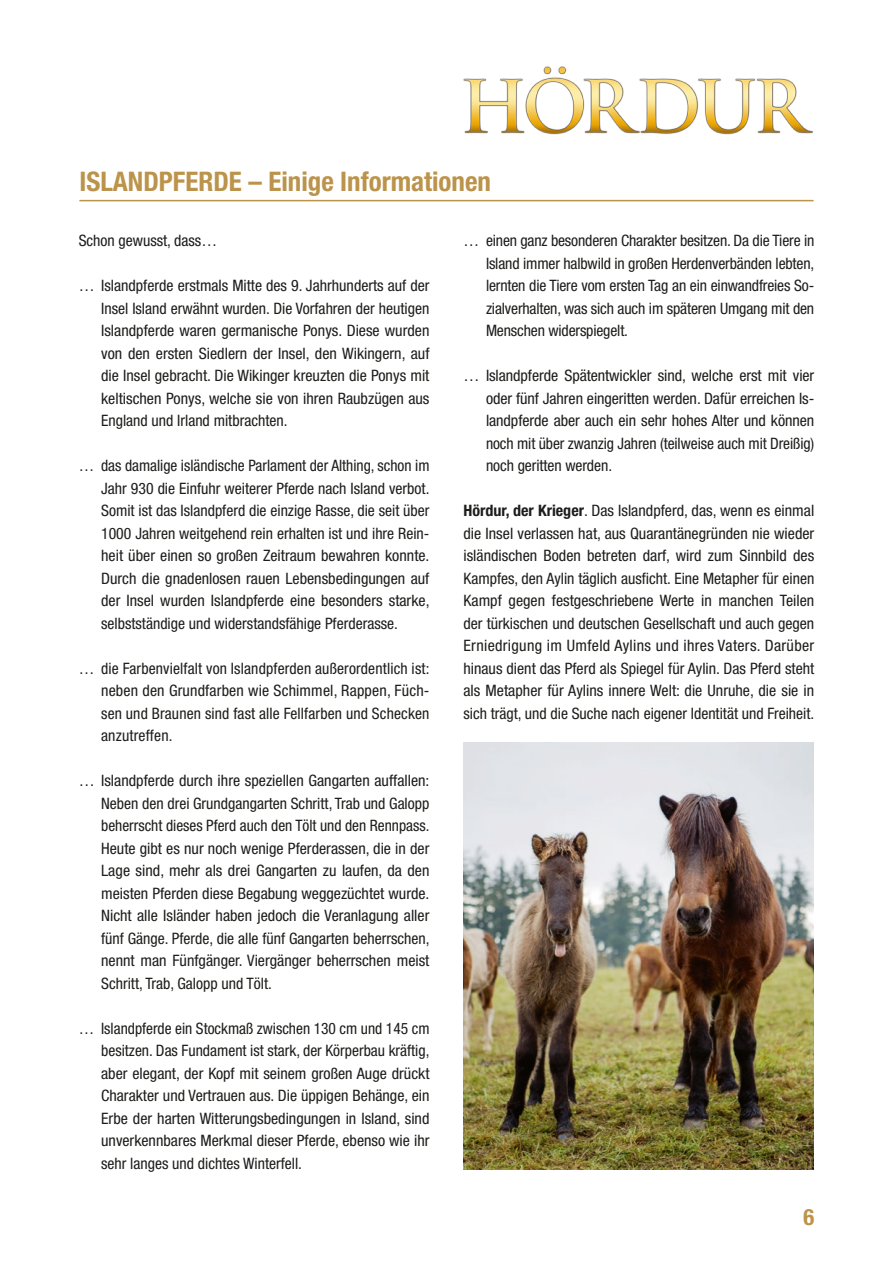
<style>
.page{position:relative;width:893px;height:1263px;background:#fff}
.page>*{position:absolute;margin:0;border:0;box-sizing:border-box;transform-origin:0 0}
.t1{font:700 condensed 27px "Helvetica Neue";color:#bc934b}
.t2{font:700 condensed 22.5px "Helvetica Neue";color:#bc934b}
.t3{font:condensed 15.75px/22.5px "Helvetica Neue";color:#1d1d1b;text-align:justify}
.s1{font-weight:700}
</style>
<div class="page">
<img style="left:463px;top:66px;width:350px;height:69px">
<hr style="left:79px;top:200px;width:735px;height:1px;background:#bc934b">
<img style="left:463px;top:742px;width:351px;height:427px">
<h1 class="t1" style="left:79px;top:165px;width:413px">ISLANDPFERDE – Einige Informationen</h1>
<p class="t3" style="left:79px;top:229px;width:140px">Schon gewusst, dass…</p>
<p class="t3" style="left:101px;top:274px;width:330px;text-indent:-23px">… Islandpferde erstmals Mitte des 9. Jahrhunderts auf der Insel Island erwähnt wurden. Die Vorfahren der heutigen Islandpferde waren germanische Ponys. Diese wurden von den ersten Siedlern der Insel, den Wikingern, auf die Insel gebracht. Die Wikinger kreuzten die Ponys mit keltischen Ponys, welche sie von ihren Raubzügen aus England und Irland mitbrachten.</p>
<p class="t3" style="left:101px;top:454px;width:330px;text-indent:-23px">… das damalige isländische Parlament der Althing, schon im Jahr 930 die Einfuhr weiterer Pferde nach Island verbot.<br>Somit ist das Islandpferd die einzige Rasse, die seit über 1000 Jahren weitgehend rein erhalten ist und ihre Rein&shy;heit über einen so großen Zeitraum bewahren konnte.<br>Durch die gnadenlosen rauen Lebensbedingungen auf der Insel wurden Islandpferde eine besonders starke, selbstständige und widerstandsfähige Pferderasse.</p>
<p class="t3" style="left:101px;top:657px;width:330px;text-indent:-23px">… die Farbenvielfalt von Islandpferden außerordentlich ist: neben den Grundfarben wie Schimmel, Rappen, Füch&shy;sen und Braunen sind fast alle Fellfarben und Schecken anzutreffen.</p>
<p class="t3" style="left:101px;top:769px;width:330px;text-indent:-23px">… Islandpferde durch ihre speziellen Gangarten auffallen:<br>Neben den drei Grundgangarten Schritt, Trab und Galopp beherrscht dieses Pferd auch den Tölt und den Rennpass.<br>Heute gibt es nur noch wenige Pferderassen, die in der Lage sind, mehr als drei Gangarten zu laufen, da den meisten Pferden diese Begabung weggezüchtet wurde.<br>Nicht alle Isländer haben jedoch die Veranlagung aller fünf Gänge. Pferde, die alle fünf Gangarten beherrschen, nennt man Fünfgänger. Viergänger beherrschen meist Schritt, Trab, Galopp und Tölt.</p>
<p class="t3" style="left:101px;top:1017px;width:330px;text-indent:-23px">… Islandpferde ein Stockmaß zwischen 130 cm und 145 cm besitzen. Das Fundament ist stark, der Körperbau kräftig, aber elegant, der Kopf mit seinem großen Auge drückt Charakter und Vertrauen aus. Die üppigen Behänge, ein Erbe der harten Witterungsbedingungen in Island, sind unverkennbares Merkmal dieser Pferde, ebenso wie ihr sehr langes und dichtes Winterfell.</p>
<p class="t3" style="left:486px;top:229px;width:330px;text-indent:-23px">… einen ganz besonderen Charakter besitzen. Da die Tiere in Island immer halbwild in großen Herdenverbänden lebten, lernten die Tiere vom ersten Tag an ein einwandfreies So&shy;zialverhalten, was sich auch im späteren Umgang mit den Menschen widerspiegelt.</p>
<p class="t3" style="left:486px;top:364px;width:330px;text-indent:-22px">… Islandpferde Spätentwickler sind, welche erst mit vier oder fünf Jahren eingeritten werden. Dafür erreichen Is&shy;landpferde aber auch ein sehr hohes Alter und können noch mit über zwanzig Jahren (teilweise auch mit Dreißig) noch geritten werden.</p>
<p class="t3" style="left:463px;top:499px;width:352px"><span class="s1">Hördur, der Krieger</span>. Das Islandpferd, das, wenn es einmal die Insel verlassen hat, aus Quarantänegründen nie wieder isländischen Boden betreten darf, wird zum Sinnbild des Kampfes, den Aylin täglich ausficht. Eine Metapher für einen Kampf gegen festgeschriebene Werte in manchen Teilen der türkischen und deutschen Gesellschaft und auch gegen Erniedrigung im Umfeld Aylins und ihres Vaters. Darüber hinaus dient das Pferd als Spiegel für Aylin. Das Pferd steht als Metapher für Aylins innere Welt: die Unruhe, die sie in sich trägt, und die Suche nach eigener Identität und Freiheit.</p>
<h2 class="t2" style="left:803px;top:1203px;width:12px">6</h2>
</div>
